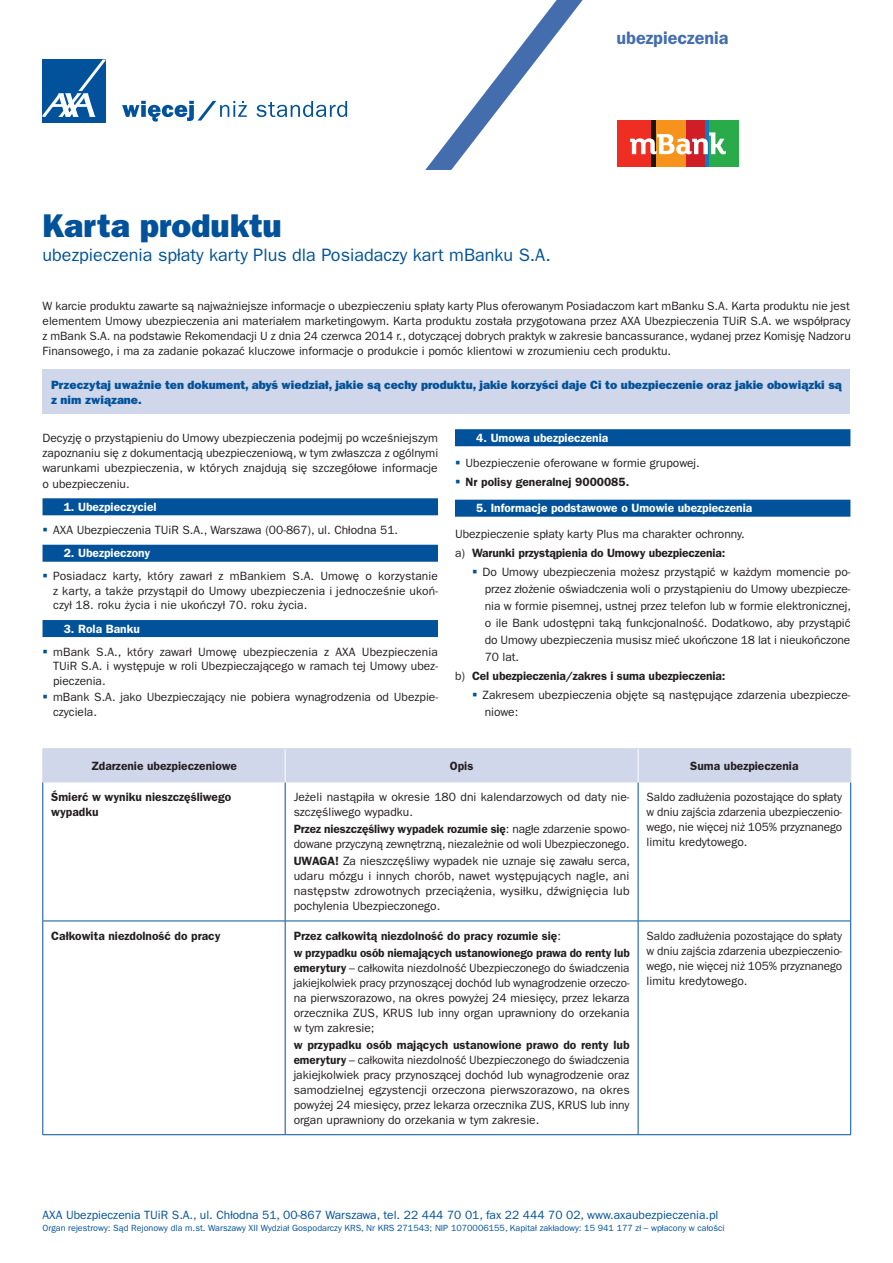
<style>
.page{position:relative;width:893px;height:1263px;background:#fff}
.page>*{position:absolute;margin:0;border:0;box-sizing:border-box;transform-origin:0 0}
.t1{font:800 33px "Franklin Gothic LT Com";color:#01529a}
.t2{font:18px "Franklin Gothic LT Com";color:#01529a}
.t3{font:18px "Franklin Gothic LT Com Dm";color:#446dad}
.t4{font:12px/15px "Franklin Gothic LT Com";color:#231f20;text-align:justify}
.t5{font:12px/15px "Franklin Gothic LT Com Dm";color:#231f20}
.t6{font:800 12px/15px "Franklin Gothic LT Com";color:#01529a}
.t7{font:12px "Franklin Gothic LT Com";color:#01529a}
.t8{font:12px "Franklin Gothic LT Com Dm";color:#fff}
.t9{font:9px "Franklin Gothic LT Com";color:#01529a}
.s1{color:#01529a}
.s2{font-family:"Franklin Gothic LT Com"}
.s3{font-family:"Franklin Gothic LT Com Dm"}
</style>
<div class="page">
<svg style="left:425px;top:0;width:158px;height:170px"></svg>
<div style="left:43px;top:60px;width:63px;height:63px;background:#01529a"></div>
<svg style="left:43px;top:60px;width:63px;height:57px"></svg>
<svg style="left:256px;top:101px;width:91px;height:16px"></svg>
<svg style="left:122px;top:101px;width:125px;height:21px"></svg>
<div style="left:43px;top:370px;width:807px;height:44px;background:#d0d7ea"></div>
<div style="left:43px;top:498px;width:395px;height:17px;background:#01529a"></div>
<div style="left:43px;top:545px;width:395px;height:17px;background:#01529a"></div>
<div style="left:43px;top:620px;width:395px;height:17px;background:#01529a"></div>
<div style="left:455px;top:429px;width:395px;height:17px;background:#01529a"></div>
<div style="left:455px;top:500px;width:395px;height:17px;background:#01529a"></div>
<div style="left:44px;top:749px;width:806px;height:33px;background:#d0d7ea"></div>
<hr style="left:43px;top:782px;width:1px;height:139px;background:#01529a">
<hr style="left:285px;top:782px;width:1px;height:139px;background:#01529a">
<hr style="left:638px;top:782px;width:1px;height:139px;background:#01529a">
<hr style="left:850px;top:782px;width:1px;height:139px;background:#01529a">
<hr style="left:43px;top:921px;width:242px;height:1px;background:#01529a">
<hr style="left:43px;top:921px;width:1px;height:213px;background:#01529a">
<hr style="left:285px;top:921px;width:353px;height:1px;background:#01529a">
<hr style="left:285px;top:921px;width:1px;height:213px;background:#01529a">
<hr style="left:638px;top:921px;width:213px;height:1px;background:#01529a">
<hr style="left:638px;top:921px;width:1px;height:213px;background:#01529a">
<hr style="left:850px;top:921px;width:1px;height:213px;background:#01529a">
<hr style="left:43px;top:1134px;width:242px;height:1px;background:#01529a">
<hr style="left:285px;top:1134px;width:353px;height:1px;background:#01529a">
<hr style="left:638px;top:1134px;width:213px;height:1px;background:#01529a">
<hr style="left:285px;top:749px;width:1px;height:33px;background:#fff">
<hr style="left:638px;top:749px;width:1px;height:33px;background:#fff">
<hr style="left:43px;top:748px;width:242px;height:1px;background:#d0d7ea">
<hr style="left:43px;top:749px;width:1px;height:33px;background:#d0d7ea">
<hr style="left:285px;top:748px;width:353px;height:1px;background:#d0d7ea">
<hr style="left:638px;top:748px;width:213px;height:1px;background:#d0d7ea">
<hr style="left:850px;top:749px;width:1px;height:33px;background:#d0d7ea">
<div style="left:709px;top:120px;width:30px;height:47px;background:#29ab4a"></div>
<div style="left:686px;top:120px;width:20px;height:47px;background:#d01e29"></div>
<div style="left:656px;top:120px;width:30px;height:47px;background:#f7931d"></div>
<div style="left:617px;top:120px;width:34px;height:47px;background:#ee2e22"></div>
<div style="left:651px;top:120px;width:5px;height:47px;background:#171515"></div>
<hr style="left:706px;top:120px;width:3px;height:47px;background:#107bc1">
<svg style="left:630px;top:132px;width:96px;height:22px"></svg>
<h1 class="t1" style="left:43px;top:207px;width:241px">Karta produktu</h1>
<h2 class="t2" style="left:43px;top:244px;width:510px">ubezpieczenia spłaty karty Plus dla Posiadaczy kart mBanku S.A.</h2>
<h2 class="t3" style="left:617px;top:27px;width:113px">ubezpieczenia</h2>
<p class="t4" style="left:43px;top:299px;width:810px">W karcie produktu zawarte są najważniejsze informacje o ubezpieczeniu spłaty karty Plus oferowanym Posiadaczom kart mBanku S.A. Karta produktu nie jest elementem Umowy ubezpieczenia ani materiałem marketingowym. Karta produktu została przygotowana przez AXA Ubezpieczenia TUiR S.A. we współpracy z mBank S.A. na podstawie Rekomendacji U z dnia 24 czerwca 2014 r., dotyczącej dobrych praktyk w zakresie bancassurance, wydanej przez Komisję Nadzoru Finansowego, i ma za zadanie pokazać kluczowe informacje o produkcie i pomóc klientowi w zrozumieniu cech produktu.</p>
<p class="t6" style="left:51px;top:377px;width:792px">Przeczytaj uważnie ten dokument, abyś wiedział, jakie są cechy produktu, jakie korzyści daje Ci to ubezpieczenie oraz jakie obowiązki są z nim związane.</p>
<p class="t4" style="left:43px;top:430px;width:397px">Decyzję o przystąpieniu do Umowy ubezpieczenia podejmij po wcześniejszym zapoznaniu się z dokumentacją ubezpieczeniową, w tym zwłaszcza z ogólnymi warunkami ubezpieczenia, w których znajdują się szczegółowe informacje o ubezpieczeniu.</p>
<p class="t8" style="left:64px;top:500px;width:94px">1. Ubezpieczyciel</p>
<p class="t4" style="left:43px;top:522px;width:357px"><span class="s1">▪</span> AXA Ubezpieczenia TUiR S.A., Warszawa (00-867), ul. Chłodna 51.</p>
<p class="t8" style="left:64px;top:546px;width:88px">2. Ubezpieczony</p>
<p class="t4" style="left:53px;top:569px;width:386px;line-height:14.4px;text-indent:-11px"><span class="s1">▪</span> Posiadacz karty, który zawarł z mBankiem S.A. Umowę o korzystanie z karty, a także przystąpił do Umowy ubezpieczenia i jednocześnie ukoń&shy;czył 18. roku życia i nie ukończył 70. roku życia.</p>
<p class="t8" style="left:64px;top:622px;width:78px">3. Rola Banku</p>
<p class="t4" style="left:53px;top:644px;width:386px;line-height:14.4px;text-indent:-11px"><span class="s1">▪</span> mBank S.A., który zawarł Umowę ubezpieczenia z AXA Ubezpieczenia TUiR S.A. i występuje w roli Ubezpieczającego w ramach tej Umowy ubez&shy;pieczenia.</p>
<p class="t4" style="left:53px;top:690px;width:386px;line-height:14.4px;text-indent:-11px"><span class="s1">▪</span> mBank S.A. jako Ubezpieczający nie pobiera wynagrodzenia od Ubezpie&shy;czyciela.</p>
<p class="t8" style="left:476px;top:431px;width:133px">4. Umowa ubezpieczenia</p>
<p class="t4" style="left:455px;top:456px;width:246px"><span class="s1">▪</span> Ubezpieczenie oferowane w formie grupowej.</p>
<p class="t5" style="left:455px;top:475px;width:176px"><span class="s1">▪</span> Nr polisy generalnej 9000085.</p>
<p class="t8" style="left:476px;top:501px;width:278px">5. Informacje podstawowe o Umowie ubezpieczenia</p>
<p class="t4" style="left:455px;top:526px;width:291px">Ubezpieczenie spłaty karty Plus ma charakter ochronny.</p>
<p class="t5" style="left:455px;top:545px;width:272px"><span class="s2">a)</span> Warunki przystąpienia do Umowy ubezpieczenia:</p>
<p class="t4" style="left:485px;top:563px;width:368px;line-height:17px;text-indent:-13px"><span class="s1">▪</span> Do Umowy ubezpieczenia możesz przystąpić w każdym momencie po&shy;przez złożenie oświadczenia woli o przystąpieniu do Umowy ubezpiecze&shy;nia w formie pisemnej, ustnej przez telefon lub w formie elektronicznej, o ile Bank udostępni taką funkcjonalność. Dodatkowo, aby przystąpić do Umowy ubezpieczenia musisz mieć ukończone 18 lat i nieukończone 70 lat.</p>
<p class="t5" style="left:455px;top:668px;width:272px"><span class="s2">b)</span> Cel ubezpieczenia/zakres i suma ubezpieczenia:</p>
<p class="t4" style="left:485px;top:686px;width:367px;line-height:17px;text-indent:-13px"><span class="s1">▪</span> Zakresem ubezpieczenia objęte są następujące zdarzenia ubezpiecze&shy;niowe:</p>
<p class="t5" style="left:91px;top:758px;width:147px">Zdarzenie ubezpieczeniowe</p>
<p class="t5" style="left:450px;top:758px;width:25px">Opis</p>
<p class="t5" style="left:690px;top:758px;width:110px">Suma ubezpieczenia</p>
<p class="t5" style="left:51px;top:789px;width:181px">Śmierć w wyniku nieszczęśliwego wypadku</p>
<p class="t4" style="left:294px;top:789px;width:337px">Jeżeli nastąpiła w okresie 180 dni kalendarzowych od daty nie&shy;szczęśliwego wypadku.</p>
<p class="t5" style="left:294px;top:821px;width:337px">Przez nieszczęśliwy wypadek rozumie się<span class="s2">: nagłe zdarzenie spowo-</span></p>
<p class="t4" style="left:294px;top:836px;width:338px;line-height:17.1px">dowane przyczyną zewnętrzną, niezależnie od woli Ubezpieczonego.<br><span class="s3">UWAGA!</span> Za nieszczęśliwy wypadek nie uznaje się zawału serca,</p>
<p class="t4" style="left:294px;top:869px;width:337px">udaru mózgu i innych chorób, nawet występujących nagle, ani następstw zdrowotnych przeciążenia, wysiłku, dźwignięcia lub pochylenia Ubezpieczonego.</p>
<p class="t4" style="left:647px;top:789px;width:197px">Saldo zadłużenia pozostające do spłaty w dniu zajścia zdarzenia ubezpieczenio&shy;wego, nie więcej niż 105% przyznanego limitu kredytowego.</p>
<p class="t5" style="left:51px;top:928px;width:171px">Całkowita niezdolność do pracy</p>
<p class="t5" style="left:294px;top:927px;width:338px;line-height:17.1px">Przez całkowitą niezdolność do pracy rozumie się<span class="s2">:<br></span>w przypadku osób niemających ustanowionego prawa do renty lub</p>
<p class="t4" style="left:294px;top:960px;width:337px"><span class="s3">emerytury</span> – całkowita niezdolność Ubezpieczonego do świadczenia jakiejkolwiek pracy przynoszącej dochód lub wynagrodzenie orzeczo&shy;na pierwszorazowo, na okres powyżej 24 miesięcy, przez lekarza orzecznika ZUS, KRUS lub inny organ uprawniony do orzekania w tym zakresie;</p>
<p class="t5" style="left:294px;top:1037px;width:337px">w przypadku osób mających ustanowione prawo do renty lub</p>
<p class="t4" style="left:294px;top:1052px;width:338px"><span class="s3">emerytury</span> – całkowita niezdolność Ubezpieczonego do świadczenia jakiejkolwiek pracy przynoszącej dochód lub wynagrodzenie oraz samodzielnej egzystencji orzeczona pierwszorazowo, na okres powyżej 24 miesięcy, przez lekarza orzecznika ZUS, KRUS lub inny organ uprawniony do orzekania w tym zakresie.</p>
<p class="t4" style="left:647px;top:928px;width:197px">Saldo zadłużenia pozostające do spłaty w dniu zajścia zdarzenia ubezpieczenio&shy;wego, nie więcej niż 105% przyznanego limitu kredytowego.</p>
<p class="t7" style="left:43px;top:1208px;width:677px">AXA Ubezpieczenia TUiR S.A., ul. Chłodna 51, 00-867 Warszawa, tel. 22 444 70 01, fax 22 444 70 02, www.axaubezpieczenia.pl</p>
<p class="t9" style="left:43px;top:1223px;width:683px">Organ rejestrowy: Sąd Rejonowy dla m.st. Warszawy XII Wydział Gospodarczy KRS, Nr KRS 271543; NIP 1070006155, Kapitał zakładowy: 15 941 177 zł – wpłacony w całości</p>
</div>
